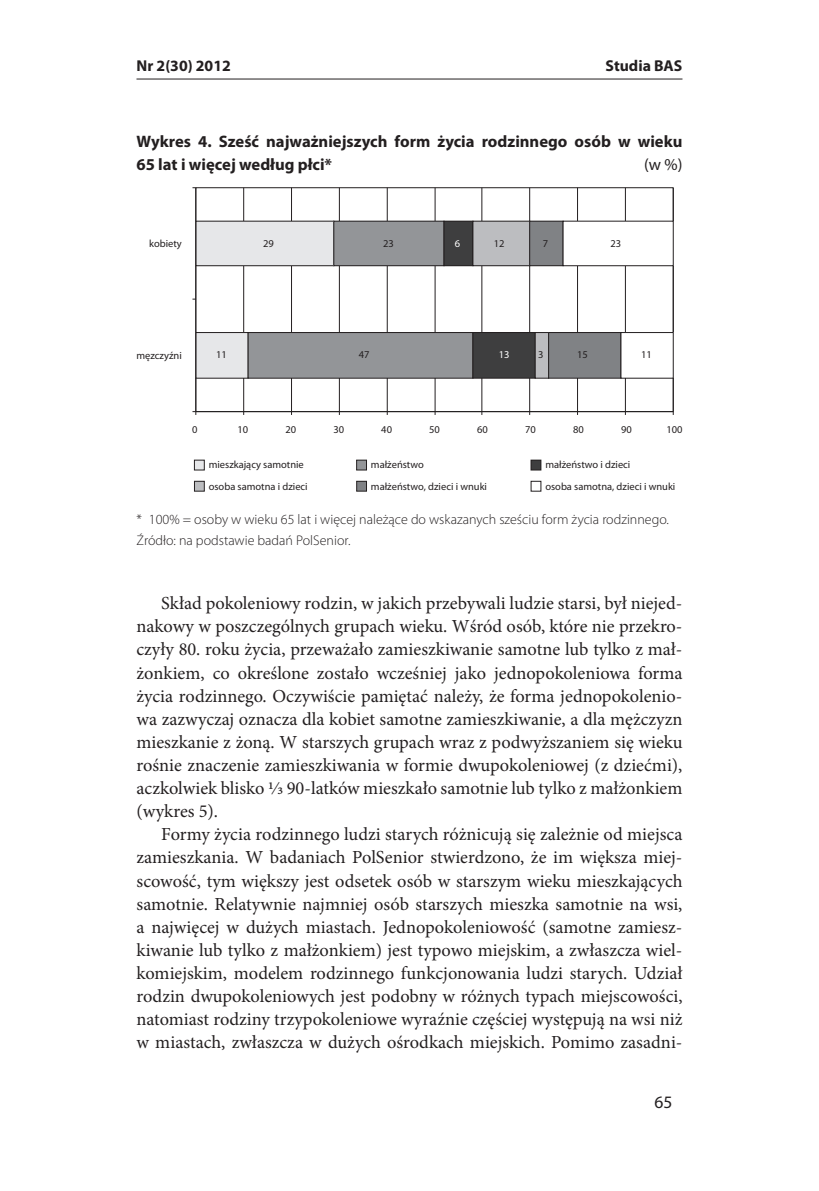
<style>
.page{position:relative;width:819px;height:1191px;background:#fff}
.page>*{position:absolute;margin:0;border:0;box-sizing:border-box;transform-origin:0 0}
.t1{font:18.38px/23.1px "Minion Pro";color:#231f20;text-align:justify}
.t2{font:17.5px "Myriad Pro";color:#231f20}
.t3{font:700 16.62px/23.1px "Myriad Pro";color:#231f20}
.t4{font:16.62px "Myriad Pro";color:#231f20}
.t5{font:700 15.75px "Myriad Pro";color:#231f20}
.t6{font:300 14px/20.5px "Myriad Pro";color:#231f20}
.t7{font:10.5px "Myriad Pro";color:#231f20}
.t8{font:10.5px "Myriad Pro";color:#fff}
</style>
<div class="page">
<hr style="left:136px;top:79px;width:546px;height:1px;background:#231f20">
<hr style="left:243px;top:188px;width:1px;height:223px;background:#231f20">
<hr style="left:291px;top:188px;width:1px;height:223px;background:#231f20">
<hr style="left:339px;top:188px;width:1px;height:223px;background:#231f20">
<hr style="left:387px;top:188px;width:1px;height:223px;background:#231f20">
<hr style="left:434px;top:188px;width:1px;height:223px;background:#231f20">
<hr style="left:481px;top:188px;width:1px;height:223px;background:#231f20">
<hr style="left:529px;top:188px;width:1px;height:223px;background:#231f20">
<hr style="left:577px;top:188px;width:1px;height:223px;background:#231f20">
<hr style="left:625px;top:188px;width:1px;height:223px;background:#231f20">
<div style="left:196px;top:332px;width:52px;height:46px;background:#e6e7e9"></div>
<div style="left:195px;top:332px;width:53px;height:46px;border:1px solid #231f20"></div>
<div style="left:196px;top:221px;width:138px;height:45px;background:#e6e7e9"></div>
<div style="left:195px;top:221px;width:139px;height:45px;border:1px solid #231f20"></div>
<div style="left:248px;top:332px;width:225px;height:46px;background:#939598"></div>
<div style="left:248px;top:332px;width:225px;height:46px;border:1px solid #231f20"></div>
<div style="left:334px;top:221px;width:110px;height:45px;background:#939598"></div>
<div style="left:333px;top:221px;width:111px;height:45px;border:1px solid #231f20"></div>
<div style="left:473px;top:332px;width:62px;height:46px;background:#3e3e3f"></div>
<div style="left:472px;top:332px;width:63px;height:46px;border:1px solid #231f20"></div>
<div style="left:444px;top:221px;width:29px;height:45px;background:#3e3e3f"></div>
<div style="left:444px;top:221px;width:29px;height:45px;border:1px solid #231f20"></div>
<div style="left:535px;top:332px;width:13px;height:46px;background:#bcbdc0"></div>
<div style="left:535px;top:332px;width:13px;height:46px;border:1px solid #231f20"></div>
<div style="left:473px;top:221px;width:56px;height:45px;background:#bcbdc0"></div>
<div style="left:472px;top:221px;width:58px;height:45px;border:1px solid #231f20"></div>
<div style="left:548px;top:332px;width:73px;height:46px;background:#808285"></div>
<div style="left:548px;top:332px;width:73px;height:46px;border:1px solid #231f20"></div>
<div style="left:529px;top:221px;width:34px;height:45px;background:#808285"></div>
<div style="left:529px;top:221px;width:34px;height:45px;border:1px solid #231f20"></div>
<div style="left:621px;top:332px;width:52px;height:46px;background:#fff"></div>
<div style="left:620px;top:332px;width:53px;height:46px;border:1px solid #231f20"></div>
<div style="left:563px;top:221px;width:110px;height:45px;background:#fff"></div>
<div style="left:563px;top:221px;width:110px;height:45px;border:1px solid #231f20"></div>
<hr style="left:196px;top:411px;width:477px;height:1px;background:#231f20">
<hr style="left:195px;top:188px;width:1px;height:223px;background:#231f20">
<div style="left:194px;top:460px;width:10px;height:10px;background:#e6e7e9"></div>
<div style="left:194px;top:460px;width:10px;height:10px;border:1px solid #231f20"></div>
<div style="left:356px;top:460px;width:10px;height:10px;background:#939598"></div>
<div style="left:356px;top:460px;width:11px;height:10px;border:1px solid #231f20"></div>
<div style="left:531px;top:460px;width:10px;height:10px;background:#3e3e3f"></div>
<div style="left:530px;top:460px;width:11px;height:10px;border:1px solid #231f20"></div>
<div style="left:194px;top:481px;width:10px;height:10px;background:#bcbdc0"></div>
<div style="left:194px;top:481px;width:10px;height:10px;border:1px solid #231f20"></div>
<div style="left:356px;top:481px;width:10px;height:10px;background:#808285"></div>
<div style="left:356px;top:481px;width:11px;height:10px;border:1px solid #231f20"></div>
<div style="left:531px;top:481px;width:10px;height:10px;border:1px solid #231f20"></div>
<p class="t5" style="left:136px;top:56px;width:96px">Nr 2(30) 2012</p>
<p class="t5" style="left:605px;top:56px;width:78px">Studia BAS</p>
<p class="t3" style="left:136px;top:129px;width:547px">Wykres 4. Sześć najważniejszych form życia rodzinnego osób w wieku<br>65 lat i więcej według płci*</p>
<p class="t4" style="left:644px;top:154px;width:40px">(w %)</p>
<p class="t7" style="left:149px;top:237px;width:34px">kobiety</p>
<p class="t7" style="left:263px;top:237px;width:12px">29</p>
<p class="t7" style="left:383px;top:237px;width:12px">23</p>
<p class="t8" style="left:455px;top:237px;width:7px">6</p>
<p class="t7" style="left:493px;top:237px;width:12px">12</p>
<p class="t7" style="left:542px;top:237px;width:7px">7</p>
<p class="t7" style="left:610px;top:237px;width:12px">23</p>
<p class="t7" style="left:136px;top:349px;width:47px">męzczyźni</p>
<p class="t7" style="left:216px;top:348px;width:12px">11</p>
<p class="t7" style="left:359px;top:348px;width:12px">47</p>
<p class="t8" style="left:499px;top:348px;width:12px">13</p>
<p class="t7" style="left:538px;top:348px;width:7px">3</p>
<p class="t7" style="left:577px;top:348px;width:12px">15</p>
<p class="t7" style="left:641px;top:348px;width:12px">11</p>
<p class="t7" style="left:192px;top:423px;width:7px">0</p>
<p class="t7" style="left:237px;top:423px;width:12px">10</p>
<p class="t7" style="left:285px;top:423px;width:12px">20</p>
<p class="t7" style="left:333px;top:423px;width:12px">30</p>
<p class="t7" style="left:381px;top:423px;width:12px">40</p>
<p class="t7" style="left:429px;top:423px;width:12px">50</p>
<p class="t7" style="left:477px;top:423px;width:12px">60</p>
<p class="t7" style="left:525px;top:423px;width:12px">70</p>
<p class="t7" style="left:573px;top:423px;width:12px">80</p>
<p class="t7" style="left:621px;top:423px;width:12px">90</p>
<p class="t7" style="left:666px;top:423px;width:18px">100</p>
<p class="t7" style="left:209px;top:458px;width:97px">mieszkający samotnie</p>
<p class="t7" style="left:371px;top:458px;width:54px">małżeństwo</p>
<p class="t7" style="left:545px;top:458px;width:86px">małżeństwo i dzieci</p>
<p class="t7" style="left:209px;top:479px;width:100px">osoba samotna i dzieci</p>
<p class="t7" style="left:371px;top:479px;width:118px">małżeństwo, dzieci i wnuki</p>
<p class="t7" style="left:545px;top:479px;width:131px">osoba samotna, dzieci i wnuki</p>
<p class="t6" style="left:136px;top:509px;width:534px">* 100% = osoby w wieku 65 lat i więcej należące do wskazanych sześciu form życia rodzinnego.<br>Źródło: na podstawie badań PolSenior.</p>
<p class="t1" style="left:136px;top:592px;width:547px;text-indent:25px">Skład pokoleniowy rodzin, w jakich przebywali ludzie starsi, był niejed‑ nakowy w poszczególnych grupach wieku. Wśród osób, które nie przekro‑ czyły 80. roku życia, przeważało zamieszkiwanie samotne lub tylko z mał‑ żonkiem, co określone zostało wcześniej jako jednopokoleniowa forma życia rodzinnego. Oczywiście pamiętać należy, że forma jednopokolenio‑ wa zazwyczaj oznacza dla kobiet samotne zamieszkiwanie, a dla mężczyzn mieszkanie z żoną. W starszych grupach wraz z podwyższaniem się wieku rośnie znaczenie zamieszkiwania w formie dwupokoleniowej (z dziećmi), aczkolwiek blisko 1⁄3 90‑latków mieszkało samotnie lub tylko z małżonkiem (wykres 5).</p>
<p class="t1" style="left:136px;top:823px;width:547px;text-indent:25px">Formy życia rodzinnego ludzi starych różnicują się zależnie od miejsca zamieszkania. W badaniach PolSenior stwierdzono, że im większa miej‑ scowość, tym większy jest odsetek osób w starszym wieku mieszkających samotnie. Relatywnie najmniej osób starszych mieszka samotnie na wsi, a najwięcej w dużych miastach. Jednopokoleniowość (samotne zamiesz‑ kiwanie lub tylko z małżonkiem) jest typowo miejskim, a zwłaszcza wiel‑ komiejskim, modelem rodzinnego funkcjonowania ludzi starych. Udział rodzin dwupokoleniowych jest podobny w różnych typach miejscowości, natomiast rodziny trzypokoleniowe wyraźnie częściej występują na wsi niż w miastach, zwłaszcza w dużych ośrodkach miejskich. Pomimo zasadni‑</p>
<p class="t2" style="left:654px;top:1091px;width:19px">65</p>
</div>
